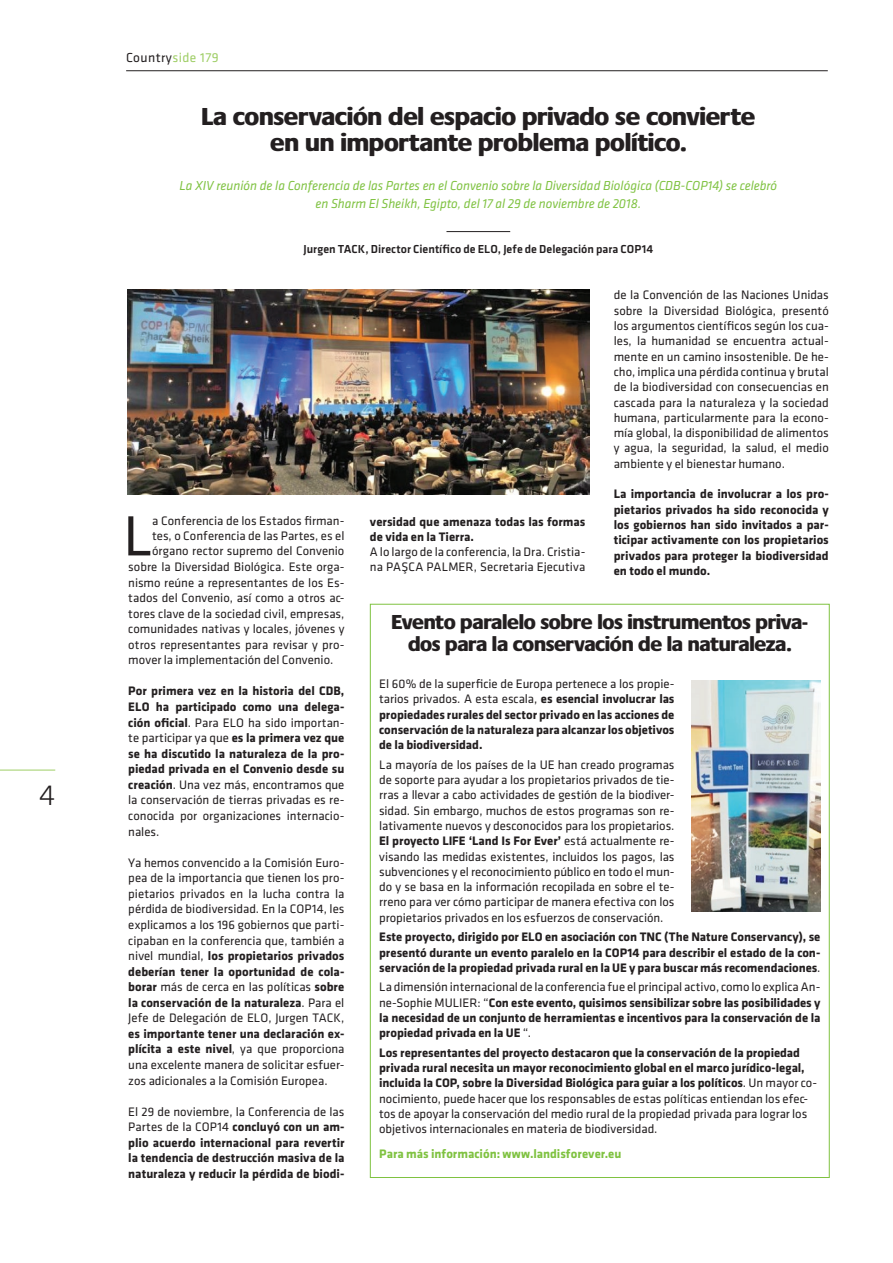
<style>
.page{position:relative;width:893px;height:1263px;background:#fff}
.page>*{position:absolute;margin:0;border:0;box-sizing:border-box;transform-origin:0 0}
.t1{font:58.65px "Klavika";color:#231f20}
.t2{font:300 30px "Klavika";color:#231f20}
.GR_TITEL{font:800 25.5px/25.5px "Praxis";letter-spacing:-.01em;color:#231f20;text-align:center}
.Default{font:800 21px/22.5px "Praxis";letter-spacing:-.015em;color:#231f20;text-align:center}
.GR_TITEL-2{font:italic 13.5px/18px "Klavika";color:#7fc241;text-align:center}
.t3{font:13.5px "Klavika";letter-spacing:.03em;color:#231f20}
.t4{font:12.75px/15.3px "Klavika";color:#231f20;text-align:justify}
.t5{font:700 12.75px/15.3px "Klavika";color:#231f20;text-align:justify}
.t6{font:700 12.75px "Klavika";color:#7fc241}
.t7{font:500 12px "Klavika";color:#231f20}
.s1{color:#9fce66}
.s2{font-weight:400}
.s3{font-weight:700}
</style>
<div class="page">
<hr style="left:0;top:770px;width:55px;height:1px;background:#9fce66">
<hr style="left:126px;top:70px;width:702px;height:1px;background:#231f20">
<hr style="left:446px;top:231px;width:64px;height:1px;background:#231f20">
<img style="left:128px;top:290px;width:462px;height:205px">
<img style="left:691px;top:681px;width:130px;height:230px">
<p class="t2" style="left:39px;top:779px;width:18px">4</p>
<p class="t3" style="left:126px;top:50px;width:94px">Country<span class="s1">side 179</span></p>
<p class="GR_TITEL" style="left:201px;top:105px;width:555px">La conservación del espacio privado se convierte en un importante problema político.</p>
<p class="GR_TITEL-2" style="left:179px;top:177px;width:599px">La XIV reunión de la Conferencia de las Partes en el Convenio sobre la Diversidad Biológica (CDB-COP14) se celebró en Sharm El Sheikh, Egipto, del 17 al 29 de noviembre de 2018.</p>
<p class="t7" style="left:303px;top:243px;width:351px">Jurgen TACK, Director Científico de ELO, Jefe de Delegación para COP14</p>
<p class="t1" style="left:123px;top:504px;width:31px">L</p>
<p class="t4" style="left:152px;top:513px;width:194px">a Conferencia de los Estados firman-</p>
<p class="t4" style="left:152px;top:528px;width:194px">tes, o Conferencia de las Partes, es el</p>
<p class="t4" style="left:152px;top:544px;width:194px">órgano rector supremo del Convenio</p>
<p class="t4" style="left:128px;top:559px;width:218px">sobre la Diversidad Biológica. Este orga-</p>
<p class="t4" style="left:128px;top:575px;width:218px">nismo reúne a representantes de los Es-</p>
<p class="t4" style="left:128px;top:590px;width:218px">tados del Convenio, así como a otros ac-</p>
<p class="t4" style="left:128px;top:606px;width:218px">tores clave de la sociedad civil, empresas,</p>
<p class="t4" style="left:128px;top:622px;width:218px">comunidades nativas y locales, jóvenes y</p>
<p class="t4" style="left:128px;top:637px;width:218px">otros representantes para revisar y pro-</p>
<p class="t4" style="left:128px;top:653px;width:207px">mover la implementación del Convenio.</p>
<p class="t5" style="left:128px;top:684px;width:218px">Por primera vez en la historia del CDB, ELO ha participado como una delega&shy;ción oficial<span class="s2">. Para ELO ha sido importan&shy;te participar ya que</span> es la primera vez que se ha discutido la naturaleza de la pro&shy;piedad privada en el Convenio desde su creación<span class="s2">. Una vez más, encontramos que la conservación de tierras privadas es re&shy;conocida por organizaciones internacio&shy;nales.</span></p>
<p class="t4" style="left:128px;top:855px;width:218px">Ya hemos convencido a la Comisión Euro&shy;pea de la importancia que tienen los pro&shy;pietarios privados en la lucha contra la pérdida de biodiversidad. En la COP14, les explicamos a los 196 gobiernos que parti&shy;cipaban en la conferencia que, también a nivel mundial, <span class="s3">los propietarios privados deberían tener la oportunidad de cola&shy;borar</span> más de cerca en las políticas <span class="s3">sobre la conservación de la naturaleza</span>. Para el Jefe de Delegación de ELO, Jurgen TACK, <span class="s3">es importante tener una declaración ex&shy;plícita a este nivel</span>, ya que proporciona una excelente manera de solicitar esfuer&shy;zos adicionales a la Comisión Europea.</p>
<p class="t5" style="left:128px;top:1104px;width:218px"><span class="s2">El 29 de noviembre, la Conferencia de las Partes de la COP14</span> concluyó con un am&shy;plio acuerdo internacional para revertir la tendencia de destrucción masiva de la naturaleza y reducir la pérdida de biodi-</p>
<p class="t4" style="left:614px;top:288px;width:217px">de la Convención de las Naciones Unidas sobre la Diversidad Biológica, presentó los argumentos científicos según los cua&shy;les, la humanidad se encuentra actual&shy;mente en un camino insostenible. De he&shy;cho, implica una pérdida continua y brutal de la biodiversidad con consecuencias en cascada para la naturaleza y la sociedad humana, particularmente para la econo&shy;mía global, la disponibilidad de alimentos y agua, la seguridad, la salud, el medio ambiente y el bienestar humano.</p>
<p class="t5" style="left:614px;top:487px;width:217px">La importancia de involucrar a los pro&shy;pietarios privados ha sido reconocida y los gobiernos han sido invitados a par&shy;ticipar activamente con los propietarios privados para proteger la biodiversidad en todo el mundo.</p>
<p class="Default" style="left:391px;top:611px;width:418px">Evento paralelo sobre los instrumentos priva&shy;dos para la conservación de la naturaleza.</p>
<p class="t5" style="left:379px;top:676px;width:297px"><span class="s2">El 60% de la superficie de Europa pertenece a los propie&shy;tarios privados. A esta escala,</span> es esencial involucrar las propiedades rurales del sector privado en las acciones de conservación de la naturaleza para alcanzar los objetivos de la biodiversidad.</p>
<p class="t4" style="left:379px;top:757px;width:297px">La mayoría de los países de la UE han creado programas de soporte para ayudar a los propietarios privados de tie&shy;rras a llevar a cabo actividades de gestión de la biodiver&shy;sidad. Sin embargo, muchos de estos programas son re&shy;lativamente nuevos y desconocidos para los propietarios.<br><span class="s3">El proyecto LIFE ‘Land Is For Ever’</span> está actualmente re&shy;visando las medidas existentes, incluidos los pagos, las subvenciones y el reconocimiento público en todo el mun&shy;do y se basa en la información recopilada en sobre el te&shy;rreno para ver cómo participar de manera efectiva con los propietarios privados en los esfuerzos de conservación.</p>
<p class="t5" style="left:379px;top:930px;width:443px">Este proyecto, dirigido por ELO en asociación con TNC (The Nature Conservancy), se presentó durante un evento paralelo en la COP14 para describir el estado de la con&shy;servación de la propiedad privada rural en la UE y para buscar más recomendaciones<span class="s2">.</span></p>
<p class="t5" style="left:379px;top:980px;width:443px"><span class="s2">La dimensión internacional de la conferencia fue el principal activo, como lo explica An&shy;ne-Sophie MULIER: “</span>Con este evento, quisimos sensibilizar sobre las posibilidades y la necesidad de un conjunto de herramientas e incentivos para la conservación de la propiedad privada en la UE <span class="s2">“.</span></p>
<p class="t4" style="left:379px;top:1045px;width:439px;text-align:left"><span class="s3">Los representantes del proyecto destacaron que la conservación de la propiedad privada rural necesita un mayor reconocimiento global en el marco jurídico-legal, incluida la COP, sobre la Diversidad Biológica para guiar a los políticos</span>. Un mayor co&shy;nocimiento, puede hacer que los responsables de estas políticas entiendan los efec&shy;tos de apoyar la conservación del medio rural de la propiedad privada para lograr los objetivos internacionales en materia de biodiversidad.</p>
<p class="t6" style="left:379px;top:1146px;width:244px">Para más información: www.landisforever.eu</p>
<p class="t5" style="left:370px;top:514px;width:217px">versidad que amenaza todas las formas de vida en la Tierra.</p>
<p class="t4" style="left:370px;top:544px;width:217px">A lo largo de la conferencia, la Dra. Cristia&shy;na PAŞCA PALMER, Secretaria Ejecutiva</p>
</div>
